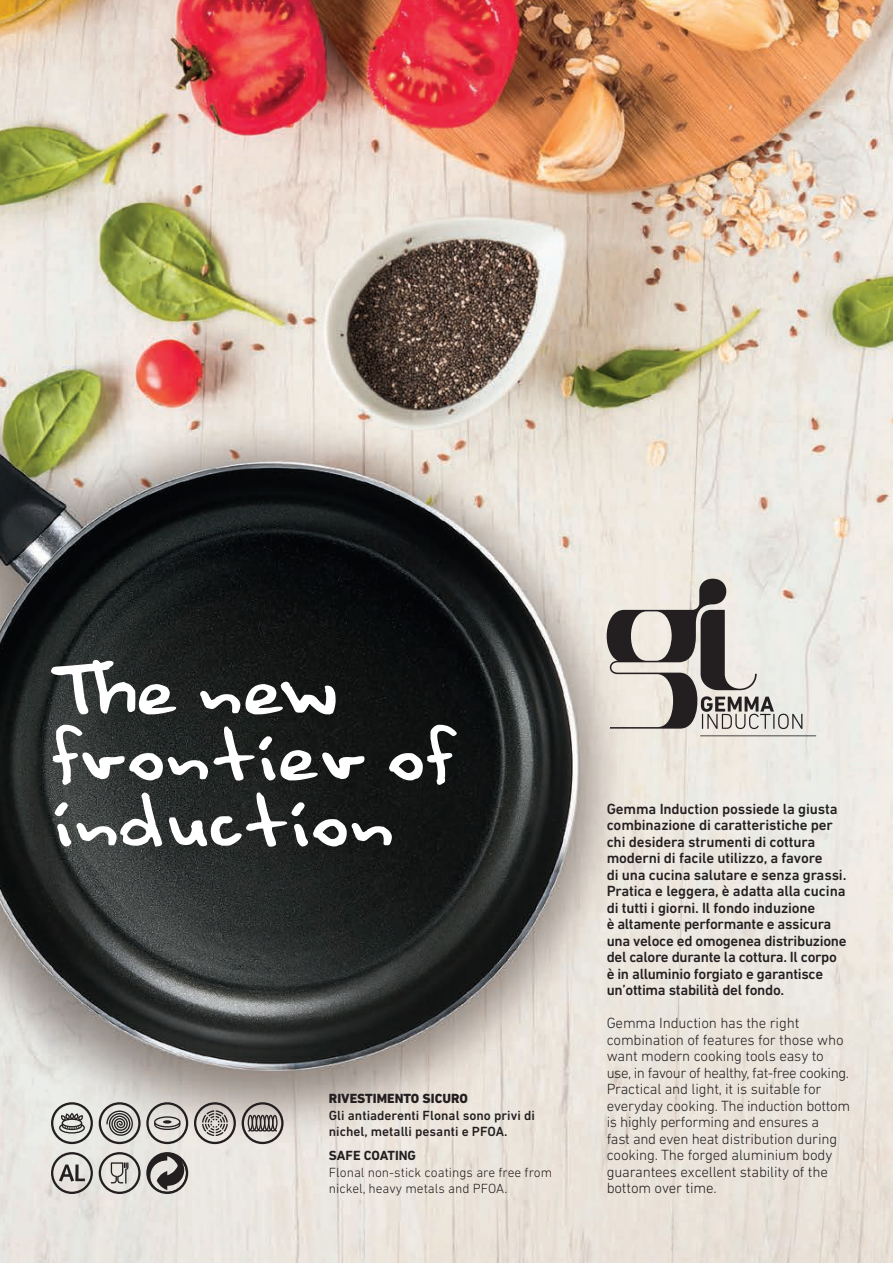
<style>
.page{position:relative;width:893px;height:1263px;background:#fff}
.page>*{position:absolute;margin:0;border:0;box-sizing:border-box;transform-origin:0 0}
.t1{font:76.5px/66px "Danny";color:#fff}
.t2{font:500 15px/16.5px "DIN Next LT Pro";letter-spacing:-.01em;color:#231f20}
.t3{font:300 15px/16.5px "DIN Next LT Pro";letter-spacing:-.01em;color:#231f20}
.t4{font:300 13.5px/16.5px "DIN Next LT Pro";color:#231f20}
.t5{font:500 13.5px/16.5px "DIN Next LT Pro";color:#231f20}
.t6{font:800 13.5px "DIN Next LT Pro";color:#231f20}
.t7{font:700 13.5px "DIN Next LT Pro";color:#231f20}
</style>
<div class="page">
<img style="left:0;top:0;width:893px;height:1263px">
<svg style="left:601px;top:579px;width:215px;height:157px;background:#bdb9b4"></svg>
<svg style="left:50px;top:1151px;width:139px;height:44px;background:#afadaa"></svg>
<svg style="left:50px;top:1101px;width:235px;height:44px;background:#b3b0ac"></svg>
<h1 class="t1" style="left:51px;top:658px;width:404px">The new frontier of induction</h1>
<p class="t6" style="left:329px;top:1090px;width:141px">RIVESTIMENTO SICURO</p>
<p class="t5" style="left:329px;top:1106px;width:207px">Gli antiaderenti Flonal sono privi di nichel, metalli pesanti e PFOA.</p>
<p class="t7" style="left:329px;top:1147px;width:89px">SAFE COATING</p>
<p class="t4" style="left:329px;top:1163px;width:225px">Flonal non-stick coatings are free from nickel, heavy metals and PFOA.</p>
<p class="t2" style="left:607px;top:800px;width:242px">Gemma Induction possiede la giusta combinazione di caratteristiche per chi desidera strumenti di cottura moderni di facile utilizzo, a favore<br>di una cucina salutare e senza grassi.<br>Pratica e leggera, è adatta alla cucina di tutti i giorni. Il fondo induzione<br>è altamente performante e assicura una veloce ed omogenea distribuzione del calore durante la cottura. Il corpo è in alluminio forgiato e garantisce un’ottima stabilità del fondo.</p>
<p class="t3" style="left:607px;top:1015px;width:245px">Gemma Induction has the right combination of features for those who want modern cooking tools easy to use, in favour of healthy, fat-free cooking.<br>Practical and light, it is suitable for everyday cooking. The induction bottom is highly performing and ensures a<br>fast and even heat distribution during cooking. The forged aluminium body guarantees excellent stability of the bottom over time.</p>
</div>
